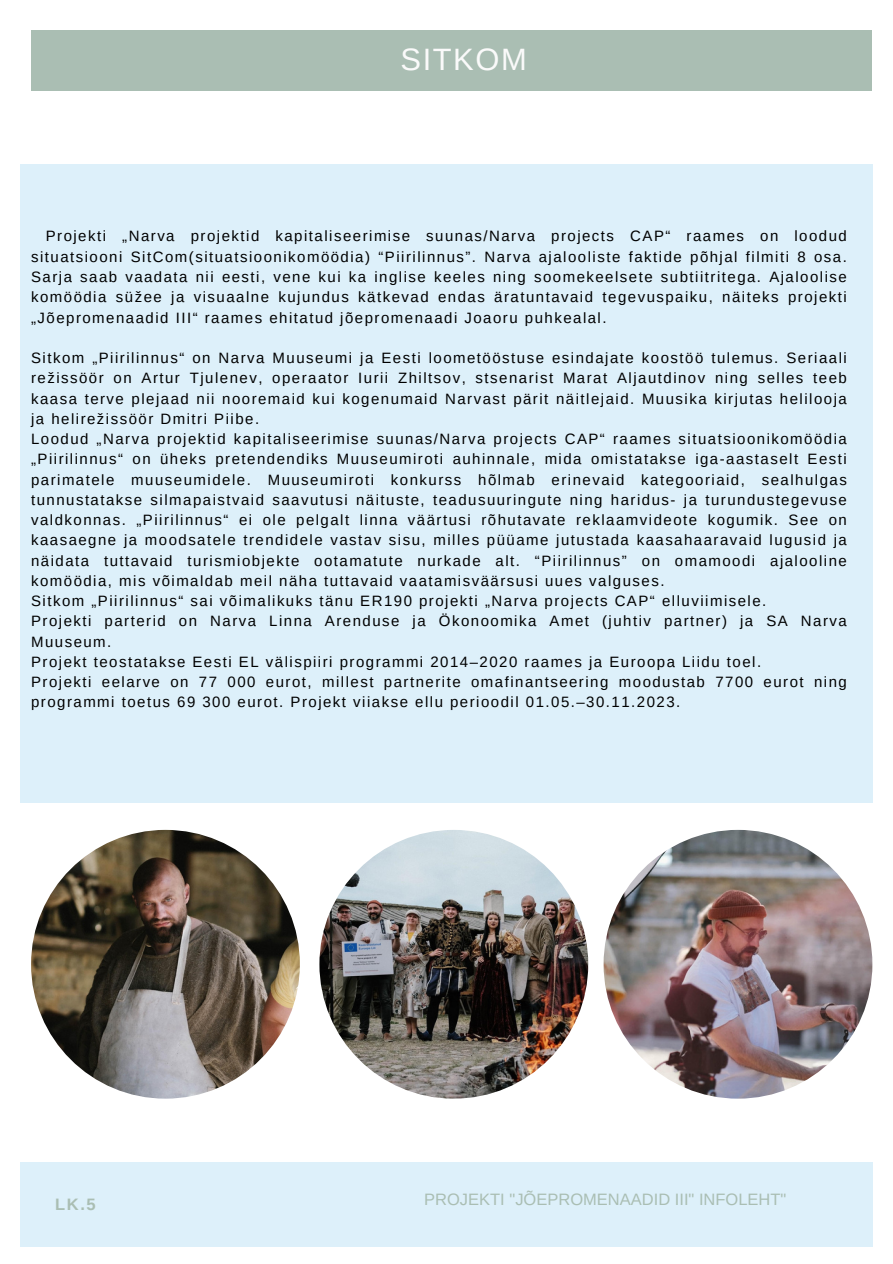
<style>
.page{position:relative;width:893px;height:1264px;background:#fff}
.page>*{position:absolute;margin:0;border:0;box-sizing:border-box;transform-origin:0 0}
.t1{font:30.9px "Arimo";letter-spacing:.05em;color:#fafafa}
.t2{font:16.5px "Arimo";color:#aabeb3}
.t3{font:700 16.5px "Arimo";color:#aabeb3}
.t4{font:15px/20.2px "Arimo";letter-spacing:.1em;color:#000;text-align:justify}
</style>
<div class="page">
<div style="left:20px;top:1162px;width:852px;height:84px;background:#ddf0fa"></div>
<div style="left:20px;top:164px;width:852px;height:638px;background:#ddf0fa"></div>
<div style="left:31px;top:30px;width:840px;height:60px;background:#aabeb3"></div>
<img style="left:319px;top:829px;width:269px;height:269px;border-radius:50%">
<img style="left:31px;top:829px;width:269px;height:269px;border-radius:50%">
<img style="left:603px;top:829px;width:269px;height:269px;border-radius:50%">
<p class="t1" style="left:400px;top:42px;width:128px">SITKOM</p>
<p class="t4" style="left:31px;top:226px;width:817px;text-indent:15px">Projekti „Narva projektid kapitaliseerimise suunas/Narva projects CAP“ raames on loodud situatsiooni SitCom(situatsioonikomöödia) “Piirilinnus”. Narva ajalooliste faktide põhjal filmiti 8 osa.<br>Sarja saab vaadata nii eesti, vene kui ka inglise keeles ning soomekeelsete subtiitritega. Ajaloolise komöödia süžee ja visuaalne kujundus kätkevad endas äratuntavaid tegevuspaiku, näiteks projekti „Jõepromenaadid III“ raames ehitatud jõepromenaadi Joaoru puhkealal.</p>
<p class="t4" style="left:31px;top:348px;width:817px">Sitkom „Piirilinnus“ on Narva Muuseumi ja Eesti loometööstuse esindajate koostöö tulemus. Seriaali režissöör on Artur Tjulenev, operaator Iurii Zhiltsov, stsenarist Marat Aljautdinov ning selles teeb kaasa terve plejaad nii nooremaid kui kogenumaid Narvast pärit näitlejaid. Muusika kirjutas helilooja ja helirežissöör Dmitri Piibe.</p>
<p class="t4" style="left:31px;top:429px;width:817px">Loodud „Narva projektid kapitaliseerimise suunas/Narva projects CAP“ raames situatsioonikomöödia „Piirilinnus“ on üheks pretendendiks Muuseumiroti auhinnale, mida omistatakse iga-aastaselt Eesti parimatele muuseumidele. Muuseumiroti konkurss hõlmab erinevaid kategooriaid, sealhulgas tunnustatakse silmapaistvaid saavutusi näituste, teadusuuringute ning haridus- ja turundustegevuse valdkonnas. „Piirilinnus“ ei ole pelgalt linna väärtusi rõhutavate reklaamvideote kogumik. See on kaasaegne ja moodsatele trendidele vastav sisu, milles püüame jutustada kaasahaaravaid lugusid ja näidata tuttavaid turismiobjekte ootamatute nurkade alt. “Piirilinnus” on omamoodi ajalooline komöödia, mis võimaldab meil näha tuttavaid vaatamisväärsusi uues valguses.</p>
<p class="t4" style="left:31px;top:591px;width:736px">Sitkom „Piirilinnus“ sai võimalikuks tänu ER190 projekti „Narva projects CAP“ elluviimisele.</p>
<p class="t4" style="left:31px;top:611px;width:817px">Projekti parterid on Narva Linna Arenduse ja Ökonoomika Amet (juhtiv partner) ja SA Narva<br>Muuseum.</p>
<p class="t4" style="left:31px;top:651px;width:731px">Projekt teostatakse Eesti EL välispiiri programmi 2014–2020 raames ja Euroopa Liidu toel.</p>
<p class="t4" style="left:31px;top:672px;width:817px">Projekti eelarve on 77 000 eurot, millest partnerite omafinantseering moodustab 7700 eurot ning programmi toetus 69 300 eurot. Projekt viiakse ellu perioodil 01.05.–30.11.2023.</p>
<p class="t3" style="left:55px;top:1194px;width:42px">LK.5</p>
<p class="t2" style="left:424px;top:1189px;width:364px">PROJEKTI "JÕEPROMENAADID III" INFOLEHT"</p>
</div>
